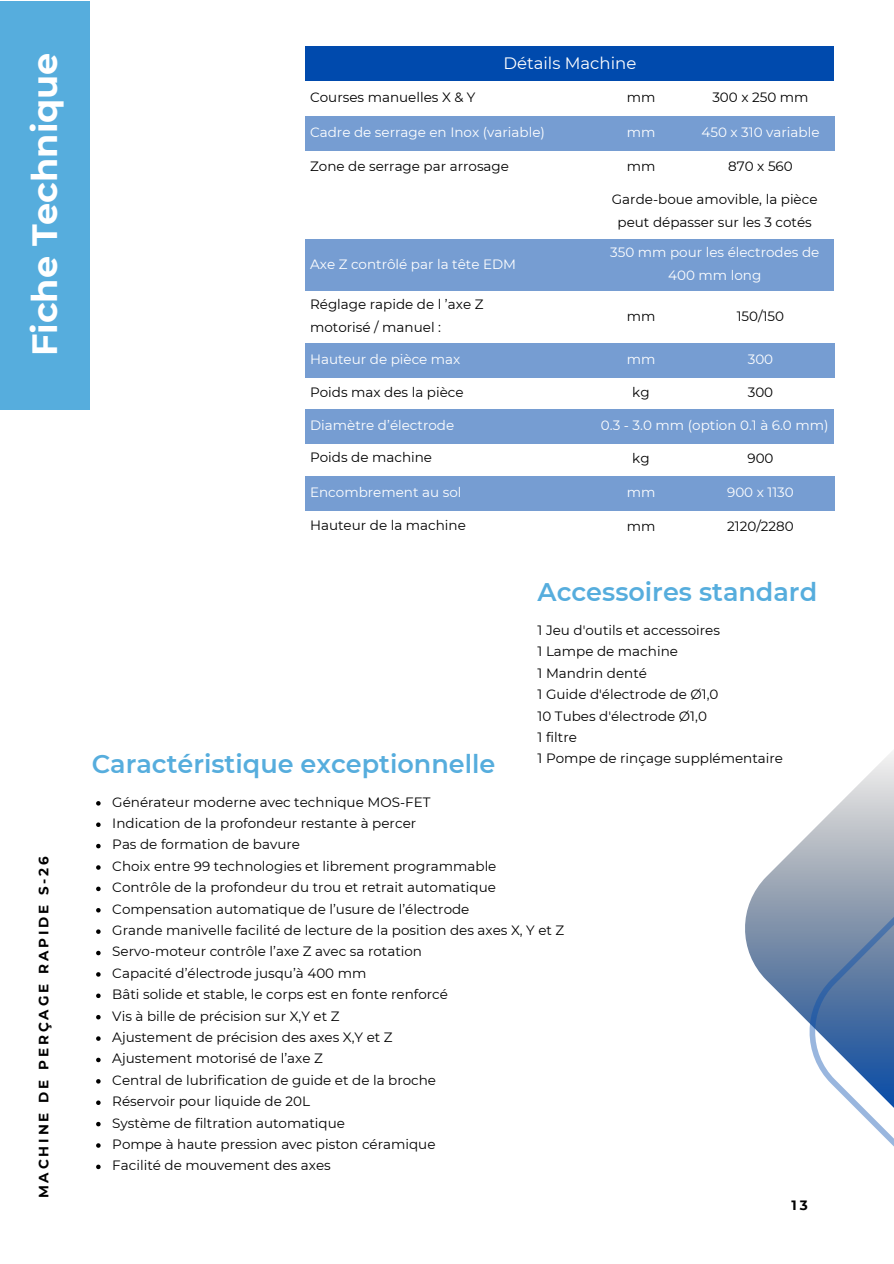
<style>
.page{position:relative;width:894px;height:1264px;background:#fff}
.page>*{position:absolute;margin:0;border:0;box-sizing:border-box;transform-origin:0 0}
.t1{font:700 35.1px "Montserrat";color:#fff}
.t2{font:600 25.5px "Montserrat";color:#56addd}
.t3{font:16.5px "Montserrat";color:#fff}
.t4{font:13.5px/21.5px "Montserrat";color:#000}
.t5{font:13.5px/22.5px "Montserrat";color:#fff;text-align:center}
.t6{font:700 13.5px "Montserrat";letter-spacing:.215em;color:#000}
</style>
<div class="page">
<div style="left:305px;top:47px;width:529px;height:34px;background:#004aad"></div>
<div style="left:305px;top:116px;width:290px;height:35px;background:#769dd2"></div>
<div style="left:305px;top:239px;width:290px;height:52px;background:#769dd2"></div>
<div style="left:595px;top:116px;width:91px;height:35px;background:#769dd2"></div>
<div style="left:595px;top:239px;width:238px;height:52px;background:#769dd2"></div>
<div style="left:686px;top:116px;width:148px;height:35px;background:#769dd2"></div>
<div style="left:305px;top:343px;width:290px;height:35px;background:#769dd2"></div>
<div style="left:305px;top:476px;width:290px;height:35px;background:#769dd2"></div>
<div style="left:595px;top:343px;width:91px;height:35px;background:#769dd2"></div>
<div style="left:595px;top:476px;width:91px;height:35px;background:#769dd2"></div>
<div style="left:686px;top:343px;width:148px;height:35px;background:#769dd2"></div>
<div style="left:686px;top:476px;width:148px;height:35px;background:#769dd2"></div>
<div style="left:305px;top:409px;width:290px;height:35px;background:#769dd2"></div>
<div style="left:595px;top:409px;width:239px;height:35px;background:#769dd2"></div>
<div style="left:0;top:1px;width:89px;height:408px;background:#56addd"></div>
<svg style="left:96px;top:801px;width:5px;height:4px"></svg>
<svg style="left:96px;top:822px;width:5px;height:5px"></svg>
<svg style="left:96px;top:843px;width:5px;height:5px"></svg>
<svg style="left:96px;top:865px;width:5px;height:4px"></svg>
<svg style="left:96px;top:886px;width:5px;height:5px"></svg>
<svg style="left:96px;top:908px;width:5px;height:4px"></svg>
<svg style="left:96px;top:929px;width:5px;height:4px"></svg>
<svg style="left:96px;top:950px;width:5px;height:5px"></svg>
<svg style="left:96px;top:972px;width:5px;height:4px"></svg>
<svg style="left:96px;top:993px;width:5px;height:5px"></svg>
<svg style="left:96px;top:1015px;width:5px;height:4px"></svg>
<svg style="left:96px;top:1036px;width:5px;height:4px"></svg>
<svg style="left:96px;top:1057px;width:5px;height:5px"></svg>
<svg style="left:96px;top:1079px;width:5px;height:4px"></svg>
<svg style="left:96px;top:1100px;width:5px;height:4px"></svg>
<svg style="left:96px;top:1121px;width:5px;height:5px"></svg>
<svg style="left:96px;top:1143px;width:5px;height:4px"></svg>
<svg style="left:96px;top:1164px;width:5px;height:5px"></svg>
<svg style="left:745px;top:751px;width:148px;height:271px"></svg>
<svg style="left:808px;top:866px;width:85px;height:280px"></svg>
<h1 class="t1" style="left:19px;top:356px;width:305px;rotate:-90deg">Fiche Technique</h1>
<p class="t6" style="left:34px;top:1198px;width:344px;rotate:-90deg">MACHINE DE PERÇAGE RAPIDE S-26</p>
<p class="t3" style="left:503px;top:52px;width:134px">Détails Machine</p>
<p class="t4" style="left:310px;top:86px;width:167px">Courses manuelles X &amp; Y</p>
<p class="t4" style="left:626px;top:86px;width:30px">mm</p>
<p class="t4" style="left:712px;top:86px;width:98px">300 x 250 mm</p>
<p class="t5" style="left:310px;top:120px;width:236px">Cadre de serrage en Inox (variable)</p>
<p class="t5" style="left:626px;top:120px;width:30px">mm</p>
<p class="t5" style="left:701px;top:120px;width:119px">450 x 310 variable</p>
<p class="t4" style="left:310px;top:155px;width:200px">Zone de serrage par arrosage</p>
<p class="t5" style="left:310px;top:252px;width:207px">Axe Z contrôlé par la tête EDM</p>
<p class="t4" style="left:310px;top:293px;width:175px;line-height:22.5px">Réglage rapide de l ’axe Z motorisé / manuel :</p>
<p class="t5" style="left:310px;top:347px;width:152px">Hauteur de pièce max</p>
<p class="t4" style="left:310px;top:381px;width:155px">Poids max des la pièce</p>
<p class="t4" style="left:728px;top:155px;width:66px">870 x 560</p>
<p class="t4" style="left:611px;top:187px;width:207px;line-height:22.5px;text-align:center">Garde-boue amovible, la pièce peut dépasser sur les 3 cotés</p>
<p class="t4" style="left:626px;top:155px;width:30px">mm</p>
<p class="t5" style="left:610px;top:241px;width:211px">350 mm pour les électrodes de<br>400 mm long</p>
<p class="t4" style="left:626px;top:304px;width:30px">mm</p>
<p class="t4" style="left:736px;top:304px;width:49px">150/150</p>
<p class="t5" style="left:626px;top:347px;width:30px">mm</p>
<p class="t5" style="left:747px;top:347px;width:27px">300</p>
<p class="t4" style="left:632px;top:381px;width:19px">kg</p>
<p class="t4" style="left:747px;top:381px;width:27px">300</p>
<p class="t5" style="left:310px;top:413px;width:146px">Diamètre d’électrode</p>
<p class="t5" style="left:600px;top:413px;width:229px">0.3 - 3.0 mm (option 0.1 à 6.0 mm)</p>
<p class="t4" style="left:310px;top:446px;width:123px">Poids de machine</p>
<p class="t4" style="left:632px;top:447px;width:19px">kg</p>
<p class="t4" style="left:747px;top:447px;width:28px">900</p>
<p class="t5" style="left:310px;top:480px;width:153px">Encombrement au sol</p>
<p class="t5" style="left:626px;top:480px;width:30px">mm</p>
<p class="t5" style="left:727px;top:480px;width:68px">900 x 1130</p>
<p class="t4" style="left:310px;top:514px;width:157px">Hauteur de la machine</p>
<p class="t4" style="left:626px;top:515px;width:30px">mm</p>
<p class="t4" style="left:727px;top:515px;width:68px">2120/2280</p>
<h2 class="t2" style="left:537px;top:574px;width:281px">Accessoires standard</h2>
<h2 class="t2" style="left:92px;top:745px;width:405px">Caractéristique exceptionnelle</h2>
<p class="t4" style="left:537px;top:619px;width:247px">1 Jeu d'outils et accessoires<br>1 Lampe de machine<br>1 Mandrin denté<br>1 Guide d'électrode de Ø1,0<br>10 Tubes d'électrode Ø1,0<br>1 filtre<br>1 Pompe de rinçage supplémentaire</p>
<p class="t4" style="left:112px;top:790px;width:453px">Générateur moderne avec technique MOS-FET<br>Indication de la profondeur restante à percer<br>Pas de formation de bavure<br>Choix entre 99 technologies et librement programmable<br>Contrôle de la profondeur du trou et retrait automatique Compensation automatique de l’usure de l’électrode<br>Grande manivelle facilité de lecture de la position des axes X, Y et Z Servo-moteur contrôle l’axe Z avec sa rotation<br>Capacité d’électrode jusqu’à 400 mm<br>Bâti solide et stable, le corps est en fonte renforcé<br>Vis à bille de précision sur X,Y et Z<br>Ajustement de précision des axes X,Y et Z<br>Ajustement motorisé de l’axe Z<br>Central de lubrification de guide et de la broche<br>Réservoir pour liquide de 20L<br>Système de filtration automatique<br>Pompe à haute pression avec piston céramique<br>Facilité de mouvement des axes</p>
<p class="t6" style="left:791px;top:1195px;width:18px">13</p>
</div>
